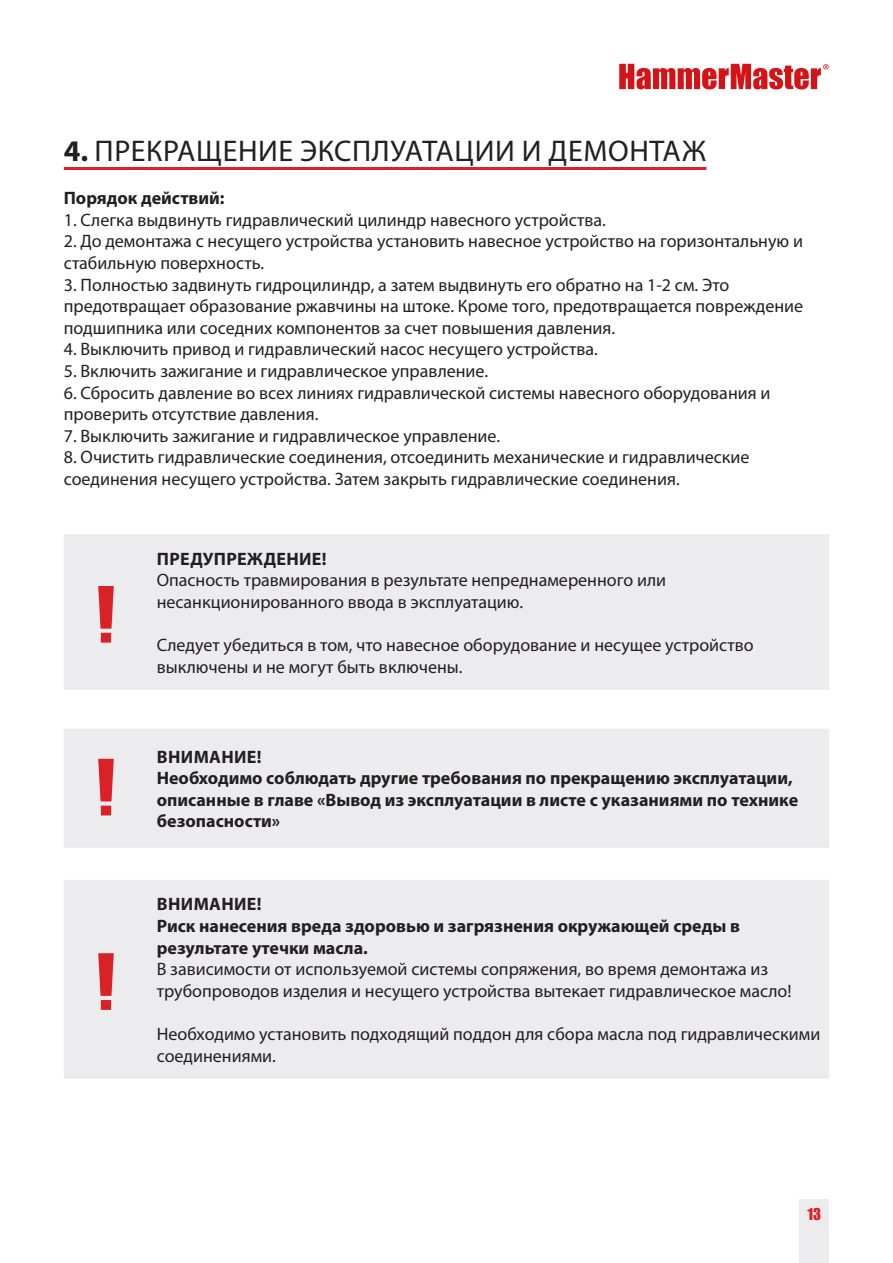
<style>
.page{position:relative;width:893px;height:1263px;background:#fff}
.page>*{position:absolute;margin:0;border:0;box-sizing:border-box;transform-origin:0 0}
.Head{font:30px "Myriad Pro";letter-spacing:.02em;color:#231f20}
.Head-2{font:18px/21.6px "Myriad Pro";color:#231f20}
.Text_Warming_Bold{font:18px/21.6px "Myriad Pro";color:#231f20}
.Text_Warming_Bold-2{font:700 18px/21.6px "Myriad Pro";color:#231f20}
.Text_Warming_Bold-3{font:700 18px "Myriad Pro";letter-spacing:.02em;color:#231f20}
.Head-3{font:700 18px "Myriad Pro";color:#231f20}
.t1{font:15px "Impact";color:#da2128}
.s1{font-weight:700}
</style>
<div class="page">
<div style="left:799px;top:1199px;width:30px;height:64px;background:#ececee"></div>
<svg style="left:619px;top:64px;width:210px;height:25px"></svg>
<hr style="left:64px;top:167px;width:642px;height:3px;background:#da2128">
<div style="left:64px;top:534px;width:765px;height:156px;background:#ececee"></div>
<svg style="left:98px;top:586px;width:16px;height:57px"></svg>
<div style="left:64px;top:729px;width:765px;height:119px;background:#ececee"></div>
<svg style="left:98px;top:759px;width:16px;height:56px"></svg>
<div style="left:64px;top:880px;width:765px;height:198px;background:#ececee"></div>
<svg style="left:98px;top:953px;width:16px;height:57px"></svg>
<p class="Head" style="left:64px;top:135px;width:644px"><span class="s1">4.</span> ПРЕКРАЩЕНИЕ ЭКСПЛУАТАЦИИ И ДЕМОНТАЖ</p>
<p class="Head-3" style="left:64px;top:188px;width:162px">Порядок действий:</p>
<p class="Head-2" style="left:64px;top:209px;width:543px">1. Слегка выдвинуть гидравлический цилиндр навесного устройства.</p>
<p class="Head-2" style="left:64px;top:231px;width:741px">2. До демонтажа с несущего устройства установить навесное устройство на горизонтальную и стабильную поверхность.</p>
<p class="Head-2" style="left:64px;top:274px;width:741px">3. Полностью задвинуть гидроцилиндр, а затем выдвинуть его обратно на 1-2 см. Это предотвращает образование ржавчины на штоке. Кроме того, предотвращается повреждение подшипника или соседних компонентов за счет повышения давления.</p>
<p class="Head-2" style="left:64px;top:339px;width:535px">4. Выключить привод и гидравлический насос несущего устройства.</p>
<p class="Head-2" style="left:64px;top:361px;width:426px">5. Включить зажигание и гидравлическое управление.</p>
<p class="Head-2" style="left:64px;top:382px;width:708px">6. Сбросить давление во всех линиях гидравлической системы навесного оборудования и проверить отсутствие давления.</p>
<p class="Head-2" style="left:64px;top:425px;width:438px">7. Выключить зажигание и гидравлическое управление.</p>
<p class="Head-2" style="left:64px;top:447px;width:687px">8. Очистить гидравлические соединения, отсоединить механические и гидравлические соединения несущего устройства. Затем закрыть гидравлические соединения.</p>
<p class="Text_Warming_Bold-3" style="left:157px;top:549px;width:171px">ПРЕДУПРЕЖДЕНИЕ!</p>
<p class="Text_Warming_Bold" style="left:157px;top:570px;width:511px">Опасность травмирования в результате непреднамеренного или несанкционированного ввода в эксплуатацию.</p>
<p class="Text_Warming_Bold" style="left:157px;top:635px;width:598px">Следует убедиться в том, что навесное оборудование и несущее устройство выключены и не могут быть включены.</p>
<p class="Text_Warming_Bold-3" style="left:157px;top:746px;width:106px">ВНИМАНИЕ!</p>
<p class="Text_Warming_Bold-2" style="left:157px;top:767px;width:643px">Необходимо соблюдать другие требования по прекращению эксплуатации, описанные в главе «Вывод из эксплуатации в листе с указаниями по технике безопасности»</p>
<p class="Text_Warming_Bold-3" style="left:157px;top:894px;width:106px">ВНИМАНИЕ!</p>
<p class="Text_Warming_Bold-2" style="left:157px;top:915px;width:585px">Риск нанесения вреда здоровью и загрязнения окружающей среды в результате утечки масла.</p>
<p class="Text_Warming_Bold" style="left:157px;top:959px;width:636px">В зависимости от используемой системы сопряжения, во время демонтажа из трубопроводов изделия и несущего устройства вытекает гидравлическое масло!</p>
<p class="Text_Warming_Bold" style="left:157px;top:1023px;width:665px">Необходимо установить подходящий поддон для сбора масла под гидравлическими соединениями.</p>
<p class="t1" style="left:807px;top:1202px;width:15px">13</p>
</div>
